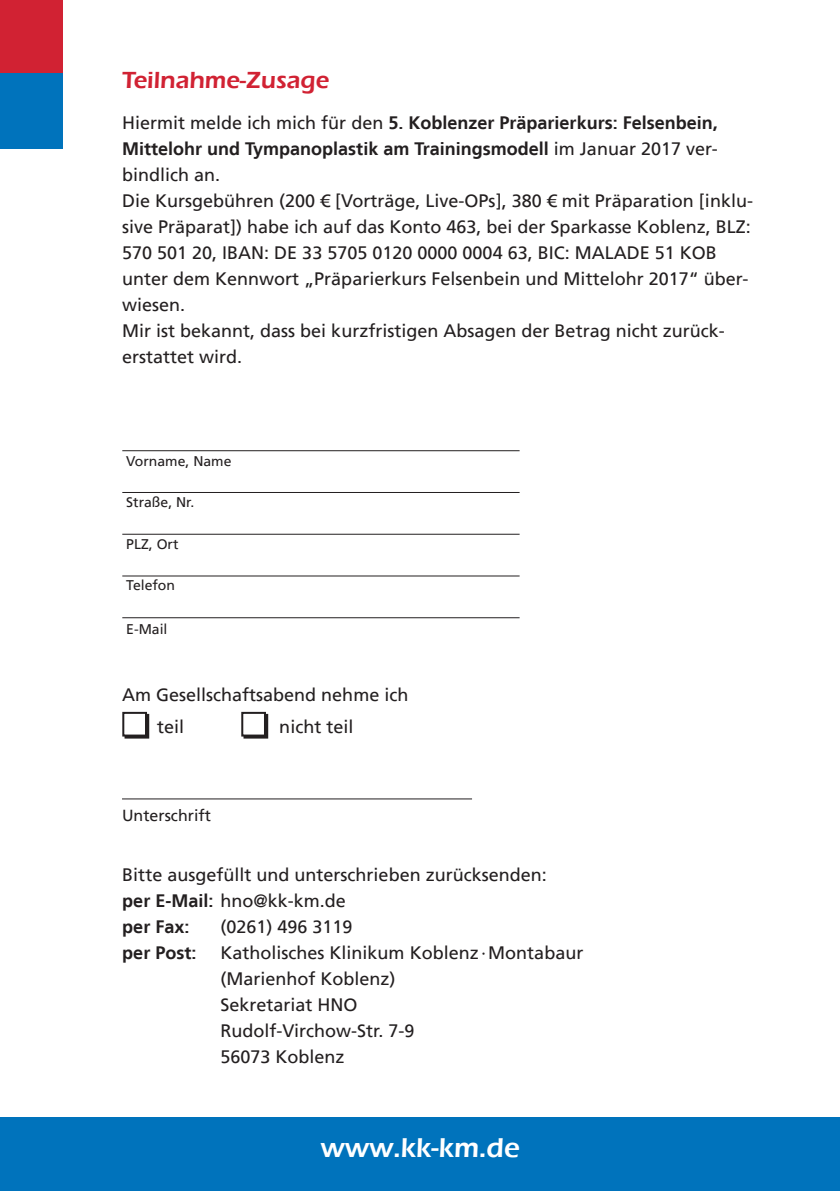
<style>
.page{position:relative;width:840px;height:1191px;background:#fff}
.page>*{position:absolute;margin:0;border:0;box-sizing:border-box;transform-origin:0 0}
.Fließtext{font:600 28px "Eras ITC";color:#fff}
.t1{font:600 24px "ITC Eras LT";color:#d12233}
.Fließtext-2{font:18px/26px "Frutiger LT";color:#231f20}
.Fließtext-3{font:700 18px/26px "Frutiger LT";color:#231f20;text-align:justify}
.t2{font:16px "Frutiger LT";color:#231f20}
.t3{font:14px "Frutiger LT";color:#231f20}
.s1{font-weight:400}
.s2{font-weight:700}
</style>
<div class="page">
<div style="left:0;top:1117px;width:839px;height:74px;background:#0073bc"></div>
<hr style="left:122px;top:450px;width:397px;height:1px;background:#231f20">
<hr style="left:122px;top:492px;width:397px;height:1px;background:#231f20">
<hr style="left:122px;top:534px;width:397px;height:1px;background:#231f20">
<hr style="left:122px;top:575px;width:397px;height:1px;background:#231f20">
<hr style="left:122px;top:617px;width:397px;height:1px;background:#231f20">
<hr style="left:122px;top:798px;width:350px;height:1px;background:#231f20">
<div style="left:124px;top:714px;width:25px;height:24px;border:2px solid #231f20"></div>
<div style="left:123px;top:713px;width:23px;height:22px;background:#fff"></div>
<div style="left:122px;top:712px;width:25px;height:24px;border:2px solid #231f20"></div>
<div style="left:243px;top:714px;width:25px;height:24px;border:2px solid #231f20"></div>
<div style="left:242px;top:713px;width:23px;height:22px;background:#fff"></div>
<div style="left:241px;top:712px;width:25px;height:24px;border:2px solid #231f20"></div>
<div style="left:0;top:0;width:62px;height:74px;background:#d12233"></div>
<div style="left:0;top:74px;width:62px;height:75px;background:#0073bc"></div>
<p class="t1" style="left:122px;top:66px;width:208px">Teilnahme-Zusage</p>
<p class="Fließtext-3" style="left:122px;top:110px;width:597px"><span class="s1">Hiermit melde ich mich für den</span> 5. Koblenzer Präparierkurs: Felsenbein, Mittelohr und Tympanoplastik am Trainingsmodell <span class="s1">im Januar 2017 ver&shy;bindlich an.</span></p>
<p class="Fließtext-2" style="left:122px;top:188px;width:632px">Die Kursgebühren (200 € [Vorträge, Live-OPs], 380 € mit Präparation [inklu&shy;sive Präparat]) habe ich auf das Konto 463, bei der Sparkasse Koblenz, BLZ:<br>570 501 20, IBAN: DE 33 5705 0120 0000 0004 63, BIC: MALADE 51 KOB unter dem Kennwort „Präparierkurs Felsenbein und Mittelohr 2017“ über&shy;wiesen.</p>
<p class="Fließtext-2" style="left:122px;top:318px;width:604px">Mir ist bekannt, dass bei kurzfristigen Absagen der Betrag nicht zurück&shy;erstattet wird.</p>
<p class="t3" style="left:126px;top:453px;width:107px">Vorname, Name</p>
<p class="t3" style="left:126px;top:494px;width:69px">Straße, Nr.</p>
<p class="t3" style="left:126px;top:535px;width:54px">PLZ, Ort</p>
<p class="t3" style="left:126px;top:577px;width:50px">Telefon</p>
<p class="t3" style="left:126px;top:620px;width:43px">E-Mail</p>
<p class="Fließtext-2" style="left:157px;top:678px;width:253px;line-height:32px;text-indent:-35px">Am Gesellschaftsabend nehme ich teil</p>
<p class="Fließtext-2" style="left:279px;top:713px;width:76px">nicht teil</p>
<p class="t2" style="left:122px;top:805px;width:90px">Unterschrift</p>
<p class="Fließtext-2" style="left:122px;top:862px;width:426px">Bitte ausgefüllt und unterschrieben zurücksenden:</p>
<p class="Fließtext-2" style="left:122px;top:888px;width:225px"><span class="s2">per E-Mail:</span> hno@kk-km.de</p>
<p class="Fließtext-3" style="left:122px;top:914px;width:69px">per Fax:</p>
<p class="Fließtext-2" style="left:220px;top:914px;width:134px">(0261) 496 3119</p>
<p class="Fließtext-3" style="left:122px;top:940px;width:76px">per Post:</p>
<p class="Fließtext-2" style="left:220px;top:940px;width:364px">Katholisches Klinikum Koblenz ·Montabaur</p>
<p class="Fließtext-2" style="left:220px;top:966px;width:177px">(Marienhof Koblenz)</p>
<p class="Fließtext-2" style="left:220px;top:992px;width:139px">Sekretariat HNO</p>
<p class="Fließtext-2" style="left:220px;top:1018px;width:196px">Rudolf-Virchow-Str. 7-9</p>
<p class="Fließtext-2" style="left:220px;top:1044px;width:126px">56073 Koblenz</p>
<p class="Fließtext" style="left:320px;top:1131px;width:201px">www.kk-km.de</p>
</div>
